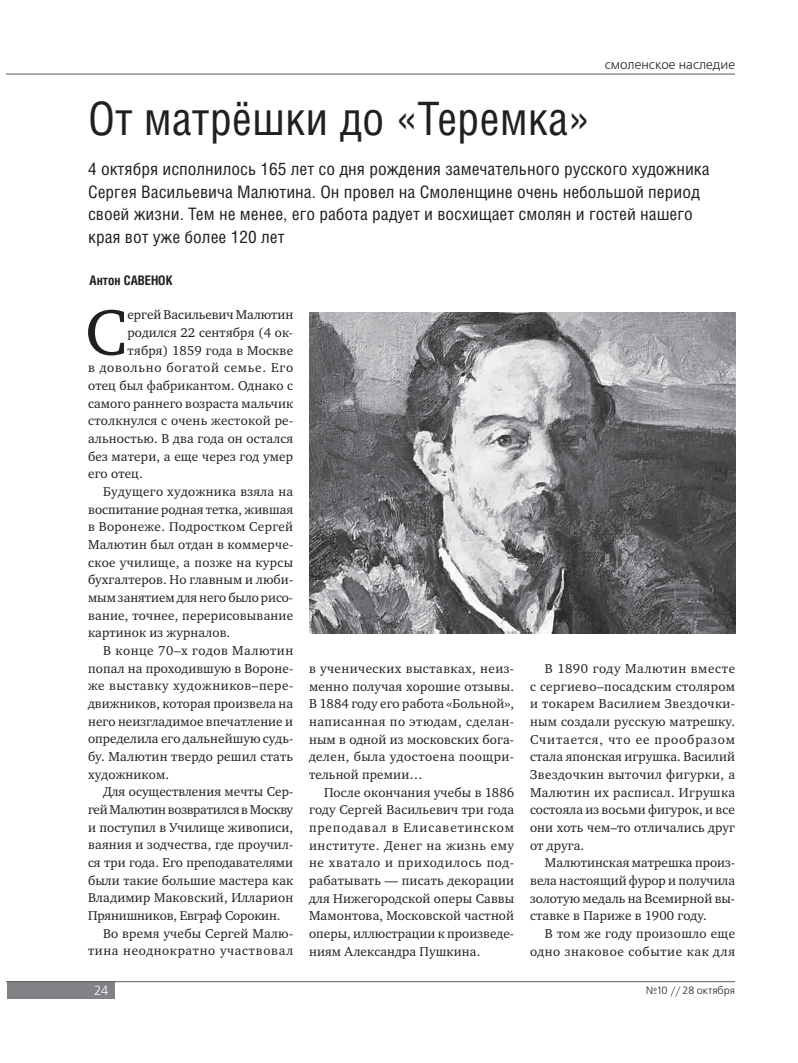
<style>
.page{position:relative;width:798px;height:1063px;background:#fff}
.page>*{position:absolute;margin:0;border:0;box-sizing:border-box;transform-origin:0 0}
.t1{font:65.88px "Charter ITC";color:#231f20}
.t2{font:46.12px "Helios Cond";color:#231f20}
.t3{font:17.12px/22.4px "Helios Cond";color:#231f20;scale:1.05 1}
.t4{font:13.12px/17.6px "Charter ITC";letter-spacing:.01em;color:#231f20;text-align:justify}
.t5{font:13.12px "Charter ITC";letter-spacing:.04em;color:#231f20}
.t6{font:13.12px/17.6px "Charter ITC";letter-spacing:.045em;color:#231f20;text-align:right}
.t7{font:13.12px "Charter ITC";letter-spacing:-.02em;color:#231f20}
.t8{font:13.12px "Charter ITC";letter-spacing:-.01em;color:#231f20}
.t9{font:13.12px "Charter ITC";letter-spacing:.05em;color:#231f20}
.t10{font:13.12px "Charter ITC";letter-spacing:.06em;color:#231f20}
.t11{font:13.12px "Charter ITC";letter-spacing:.03em;color:#231f20}
.t12{font:13.12px "Free Set C";color:#231f20}
.t13{font:700 13.12px "Helios Cond";color:#231f20}
.t14{font:13.12px "Free Set C";color:#fff}
.t15{font:10.5px "Free Set C";color:#231f20}
</style>
<div class="page">
<div style="left:7px;top:982px;width:108px;height:16px;background:#808285"></div>
<hr style="left:7px;top:981px;width:727px;height:1px;background:#58595b">
<hr style="left:7px;top:74px;width:727px;height:1px;background:#58595b">
<div style="left:7px;top:983px;width:108px;height:16px;background:#808285"></div>
<img style="left:309px;top:313px;width:425px;height:321px">
<p class="t12" style="left:604px;top:59px;width:132px">смоленское наследие</p>
<h2 class="t2" style="left:88px;top:103px;width:503px">От матрёшки до «Теремка»</h2>
<p class="t3" style="left:88px;top:160px;width:593px">4 октября исполнилось 165 лет со дня рождения замечательного русского художника Сергея Васильевича Малютина. Он провел на Смоленщине очень небольшой период своей жизни. Тем не менее, его работа радует и восхищает смолян и гостей нашего края вот уже более 120 лет</p>
<p class="t13" style="left:90px;top:276px;width:85px">Антон САВЕНОК</p>
<h1 class="t1" style="left:85px;top:303px;width:43px">С</h1>
<p class="t4" style="left:127px;top:307px;width:167px">ергей Васильевич Малютин</p>
<p class="t4" style="left:127px;top:325px;width:167px">родился 22 сентября (4 ок-</p>
<p class="t4" style="left:127px;top:342px;width:167px">тября) 1859 года в Москве</p>
<p class="t10" style="left:88px;top:362px;width:206px">в довольно богатой семье. Его</p>
<p class="t4" style="left:88px;top:378px;width:206px">отец был фабрикантом. Однако с</p>
<p class="t4" style="left:88px;top:395px;width:206px">самого раннего возраста мальчик</p>
<p class="t4" style="left:88px;top:413px;width:206px">столкнулся с очень жестокой ре-</p>
<p class="t4" style="left:88px;top:431px;width:206px">альностью. В два года он остался</p>
<p class="t4" style="left:88px;top:448px;width:206px">без матери, а еще через год умер</p>
<p class="t4" style="left:88px;top:466px;width:56px">его отец.</p>
<p class="t4" style="left:103px;top:484px;width:191px">Будущего художника взяла на</p>
<p class="t4" style="left:88px;top:501px;width:206px">воспитание родная тетка, жившая</p>
<p class="t4" style="left:88px;top:519px;width:206px">в Воронеже. Подростком Сергей</p>
<p class="t4" style="left:88px;top:537px;width:206px">Малютин был отдан в коммерче-</p>
<p class="t11" style="left:88px;top:556px;width:206px">ское училище, а позже на курсы</p>
<p class="t4" style="left:88px;top:572px;width:206px">бухгалтеров. Но главным и люби-</p>
<p class="t4" style="left:88px;top:590px;width:206px">мым занятием для него было рисо-</p>
<p class="t4" style="left:88px;top:607px;width:206px">вание, точнее, перерисовывание</p>
<p class="t4" style="left:88px;top:625px;width:144px">картинок из журналов.</p>
<p class="t5" style="left:103px;top:645px;width:191px">В конце 70–х годов Малютин</p>
<p class="t4" style="left:88px;top:660px;width:206px">попал на проходившую в Вороне-</p>
<p class="t5" style="left:88px;top:680px;width:206px">же выставку художников–пере-</p>
<p class="t4" style="left:88px;top:696px;width:206px">движников, которая произвела на</p>
<p class="t4" style="left:88px;top:713px;width:206px">него неизгладимое впечатление и</p>
<p class="t4" style="left:88px;top:731px;width:206px">определила его дальнейшую судь-</p>
<p class="t4" style="left:88px;top:749px;width:206px">бу. Малютин твердо решил стать</p>
<p class="t4" style="left:88px;top:766px;width:82px">художником.</p>
<p class="t4" style="left:103px;top:784px;width:191px">Для осуществления мечты Сер-</p>
<p class="t7" style="left:88px;top:804px;width:206px">гей Малютин возвратился в Москву</p>
<p class="t4" style="left:88px;top:819px;width:206px">и поступил в Училище живописи,</p>
<p class="t4" style="left:88px;top:837px;width:206px">ваяния и зодчества, где проучил-</p>
<p class="t4" style="left:88px;top:854px;width:206px">ся три года. Его преподавателями</p>
<p class="t4" style="left:88px;top:872px;width:206px">были такие большие мастера как</p>
<p class="t4" style="left:88px;top:890px;width:206px">Владимир Маковский, Илларион</p>
<p class="t8" style="left:88px;top:910px;width:194px">Прянишников, Евграф Сорокин.</p>
<p class="t4" style="left:103px;top:925px;width:191px">Во время учебы Сергей Малю-</p>
<p class="t9" style="left:88px;top:945px;width:206px">тина неоднократно участвовал</p>
<p class="t4" style="left:309px;top:661px;width:206px">в ученических выставках, неиз&shy;менно получая хорошие отзывы.<br>В 1884 году его работа «Больной», написанная по этюдам, сделан&shy;ным в одной из московских бога&shy;делен, была удостоена поощри&shy;тельной премии…</p>
<p class="t4" style="left:309px;top:784px;width:206px;text-indent:15px">После окончания учебы в 1886 году Сергей Васильевич три года преподавал в Елисаветинском институте. Денег на жизнь ему не хватало и приходилось под&shy;рабатывать — писать декорации для Нижегородской оперы Саввы Мамонтова, Московской частной оперы, иллюстрации к произведе&shy;ниям Александра Пушкина.</p>
<p class="t4" style="left:530px;top:661px;width:206px;text-indent:15px">В 1890 году Малютин вместе с сергиево–посадским столяром и токарем Василием Звездочки&shy;ным создали русскую матрешку.<br>Считается, что ее прообразом стала японская игрушка. Василий Звездочкин выточил фигурки, а Малютин их расписал. Игрушка состояла из восьми фигурок, и все они хоть чем–то отличались друг от друга.</p>
<p class="t4" style="left:530px;top:855px;width:206px;text-indent:15px">Малютинская матрешка произ&shy;вела настоящий фурор и получила золотую медаль на Всемирной вы&shy;ставке в Париже в 1900 году.</p>
<p class="t6" style="left:530px;top:926px;width:206px">В том же году произошло еще одно знаковое событие как для</p>
<p class="t14" style="left:94px;top:984px;width:16px">24</p>
<p class="t15" style="left:645px;top:986px;width:91px">№10 // 28 октября</p>
</div>
